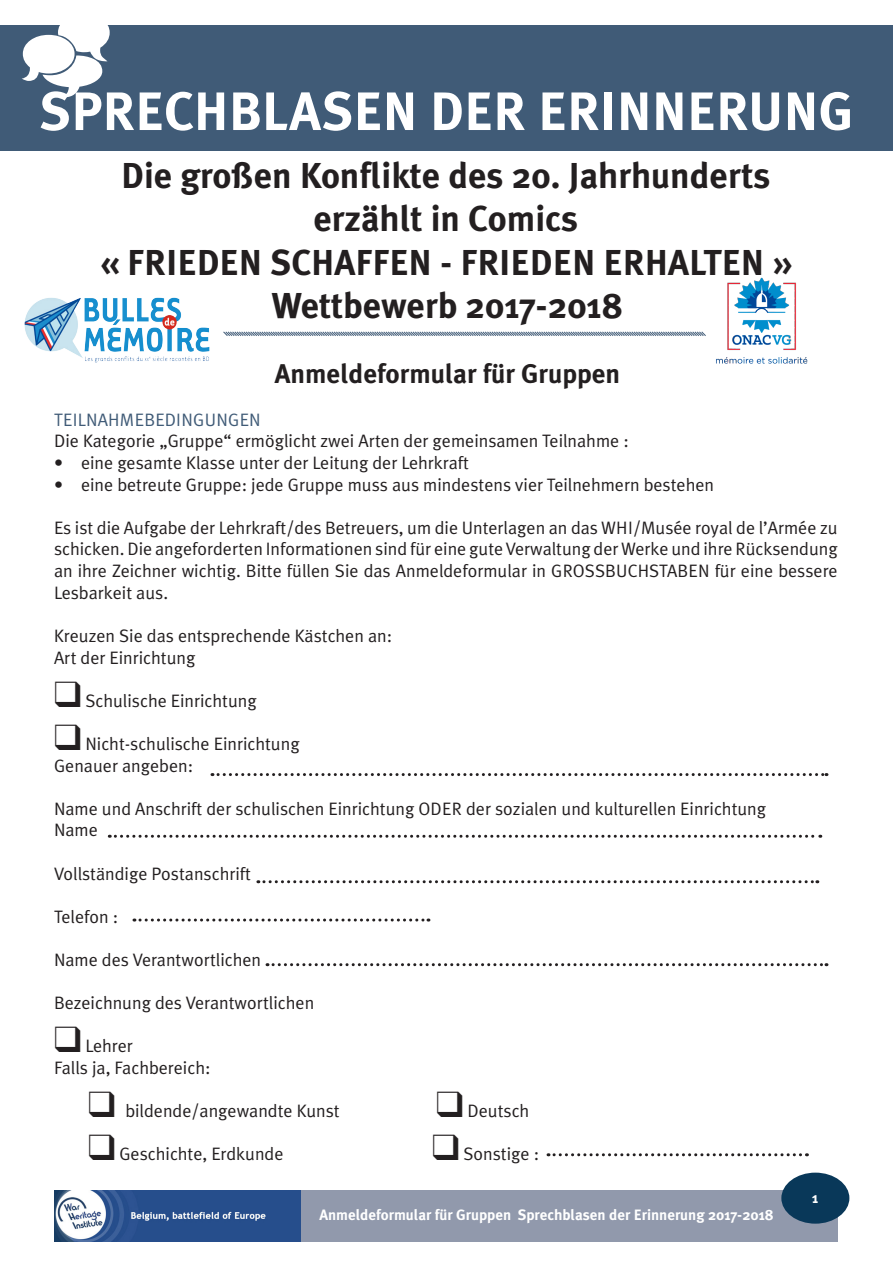
<style>
.page{position:relative;width:893px;height:1263px;background:#fff}
.page>*{position:absolute;margin:0;border:0;box-sizing:border-box;transform-origin:0 0}
.t1{font:700 54px "Meta Plus";color:#fff}
.t2{font:700 36px "Meta Plus";color:#231f20}
.t3{font:700 27px "Meta Plus";color:#231f20}
.t4{font:18px/21.6px "Meta Plus";color:#231f20;text-align:justify}
.t5{font:18px "Meta Plus";letter-spacing:.015em;color:#405b77}
.t6{font:700 15px "Meta Plus";color:#fff}
</style>
<div class="page">
<div style="left:0;top:25px;width:893px;height:126px;background:#405b77"></div>
<div style="left:54px;top:1191px;width:784px;height:51px;background:#9199ac"></div>
<svg style="left:223px;top:331px;width:483px;height:5px"></svg>
<svg style="left:212px;top:773px;width:615px;height:3px"></svg>
<svg style="left:109px;top:835px;width:712px;height:3px"></svg>
<svg style="left:258px;top:880px;width:560px;height:3px"></svg>
<svg style="left:134px;top:918px;width:295px;height:3px"></svg>
<svg style="left:267px;top:963px;width:560px;height:3px"></svg>
<svg style="left:548px;top:1153px;width:259px;height:3px"></svg>
<div style="left:781px;top:1172px;width:68px;height:52px;background:#093859;border-radius:50%"></div>
<img style="left:54px;top:1191px;width:246px;height:51px">
<img style="left:24px;top:297px;width:186px;height:66px">
<img style="left:716px;top:277px;width:92px;height:87px">
<p class="t1" style="left:40px;top:80px;width:815px">SPRECHBLASEN DER ERINNERUNG</p>
<p class="t2" style="left:121px;top:155px;width:651px">Die großen Konflikte des 20. Jahrhunderts</p>
<p class="t2" style="left:314px;top:198px;width:266px">erzählt in Comics</p>
<p class="t2" style="left:100px;top:241px;width:694px">« FRIEDEN SCHAFFEN - FRIEDEN ERHALTEN »</p>
<p class="t2" style="left:272px;top:285px;width:353px">Wettbewerb 2017-2018</p>
<p class="t3" style="left:275px;top:358px;width:347px">Anmeldeformular für Gruppen</p>
<p class="t5" style="left:54px;top:409px;width:208px">TEILNAHMEBEDINGUNGEN</p>
<p class="t4" style="left:54px;top:430px;width:576px">Die Kategorie „Gruppe“ ermöglicht zwei Arten der gemeinsamen Teilnahme :</p>
<p class="t4" style="left:54px;top:452px;width:416px">• eine gesamte Klasse unter der Leitung der Lehrkraft</p>
<p class="t4" style="left:54px;top:473px;width:661px">• eine betreute Gruppe: jede Gruppe muss aus mindestens vier Teilnehmern bestehen</p>
<p class="t4" style="left:54px;top:517px;width:785px">Es ist die Aufgabe der Lehrkraft/des Betreuers, um die Unterlagen an das WHI/Musée royal de l’Armée zu schicken. Die angeforderten Informationen sind für eine gute Verwaltung der Werke und ihre Rücksendung an ihre Zeichner wichtig. Bitte füllen Sie das Anmeldeformular in GROSSBUCHSTABEN für eine bessere Lesbarkeit aus.</p>
<p class="t4" style="left:54px;top:625px;width:340px">Kreuzen Sie das entsprechende Kästchen an:</p>
<p class="t4" style="left:54px;top:646px;width:143px">Art der Einrichtung</p>
<p class="t4" style="left:54px;top:689px;width:204px">❑ Schulische Einrichtung</p>
<p class="t4" style="left:54px;top:733px;width:247px">❑ Nicht-schulische Einrichtung</p>
<p class="t4" style="left:54px;top:754px;width:141px">Genauer angeben:</p>
<p class="t4" style="left:54px;top:797px;width:714px">Name und Anschrift der schulischen Einrichtung ODER der sozialen und kulturellen Einrichtung</p>
<p class="t4" style="left:54px;top:819px;width:45px">Name</p>
<p class="t4" style="left:54px;top:862px;width:198px">Vollständige Postanschrift</p>
<p class="t4" style="left:54px;top:905px;width:66px">Telefon :</p>
<p class="t4" style="left:54px;top:949px;width:209px">Name des Verantwortlichen</p>
<p class="t4" style="left:54px;top:992px;width:262px">Bezeichnung des Verantwortlichen</p>
<p class="t4" style="left:54px;top:1035px;width:80px">❑ Lehrer</p>
<p class="t4" style="left:54px;top:1057px;width:158px">Falls ja, Fachbereich:</p>
<p class="t4" style="left:88px;top:1100px;width:253px">❑ bildende/angewandte Kunst</p>
<p class="t4" style="left:436px;top:1100px;width:95px">❑ Deutsch</p>
<p class="t4" style="left:88px;top:1143px;width:197px">❑ Geschichte, Erdkunde</p>
<p class="t4" style="left:432px;top:1143px;width:109px">❑ Sonstige :</p>
<p class="t6" style="left:812px;top:1189px;width:8px">1</p>
<p class="t6" style="left:319px;top:1206px;width:456px">Anmeldeformular für Gruppen Sprechblasen der Erinnerung 2017-2018</p>
</div>
